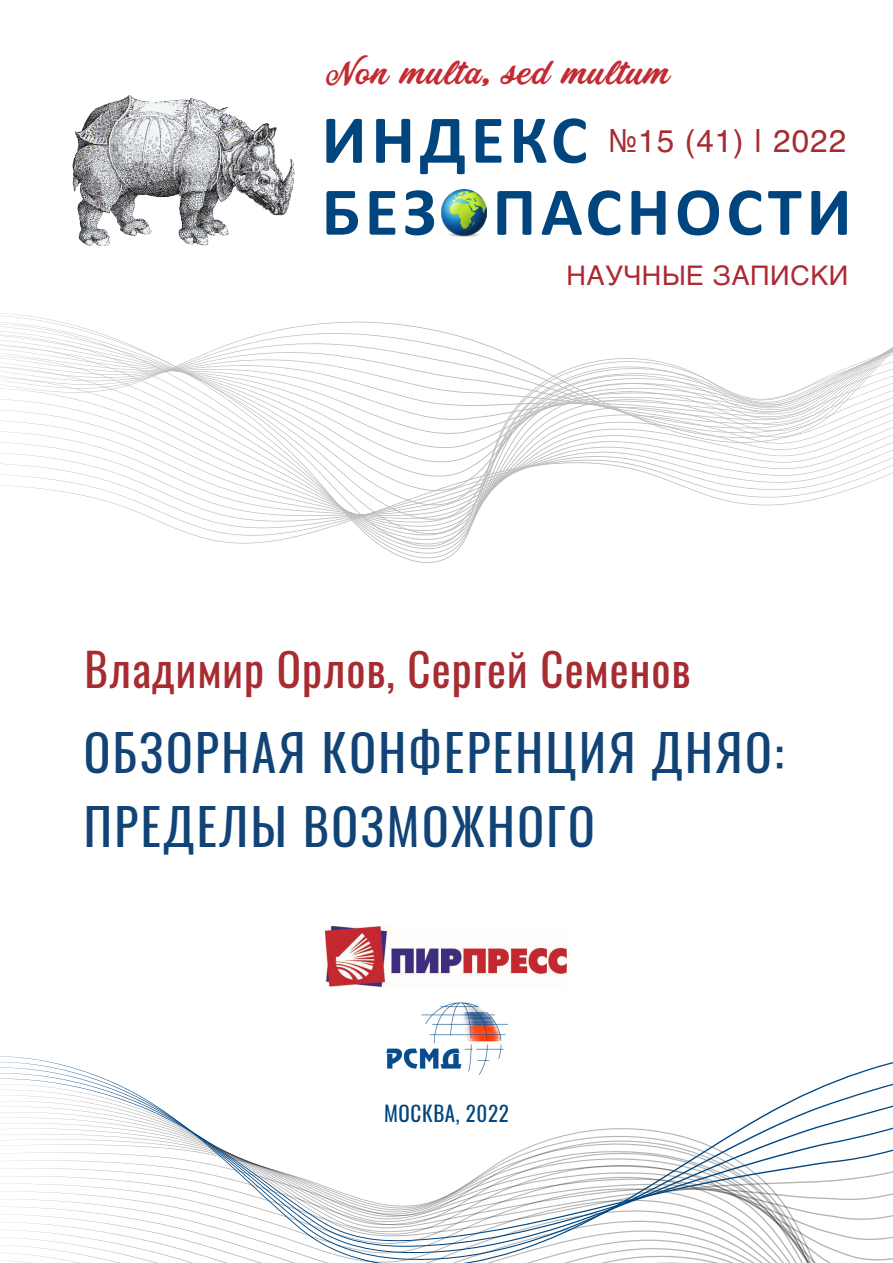
<style>
.page{position:relative;width:893px;height:1263px;background:#fff}
.page>*{position:absolute;margin:0;border:0;box-sizing:border-box;transform-origin:0 0}
.TOC_Heading{font:700 69px "Calibri";letter-spacing:.07em;color:#01457f}
.Заголовок_правильный{font:49.5px "Oswald";letter-spacing:.05em;color:#114376}
.Заголовок_правильный-2{font:45px "Oswald";letter-spacing:.025em;color:#a62c31}
.Заголовок_в_тексте{font:33px "Painter PERSONALUSEONLY";letter-spacing:.02em;color:#c32a32}
.Заголовок_в_тексте-2{font:31.5px "Helvetica";letter-spacing:.03em;color:#a62c31}
.Заголовок_в_тексте-3{font:27px "Helvetica";letter-spacing:.02em;color:#ad2a32}
.t1{font:21px "Oswald";letter-spacing:.03em;color:#01457f}
.s1{color:#fff}
</style>
<div class="page">
<img style="left:325px;top:926px;width:242px;height:60px">
<img style="left:72px;top:95px;width:223px;height:151px">
<svg style="left:190px;top:534px;width:278px;height:13px"></svg>
<svg style="left:156px;top:520px;width:318px;height:14px"></svg>
<svg style="left:121px;top:506px;width:360px;height:14px"></svg>
<svg style="left:58px;top:491px;width:787px;height:15px"></svg>
<svg style="left:0;top:477px;width:883px;height:14px"></svg>
<svg style="left:0;top:462px;width:893px;height:15px"></svg>
<svg style="left:0;top:448px;width:893px;height:14px"></svg>
<svg style="left:12px;top:443px;width:880px;height:5px"></svg>
<svg style="left:0;top:313px;width:893px;height:130px"></svg>
<img style="left:442px;top:190px;width:45px;height:47px">
<svg style="left:0;top:1056px;width:893px;height:207px"></svg>
<img style="left:386px;top:1002px;width:122px;height:72px">
<p class="Заголовок_в_тексте" style="left:326px;top:51px;width:346px">Non multa, sed multum</p>
<p class="TOC_Heading" style="left:322px;top:91px;width:267px">ИНДЕКС</p>
<p class="TOC_Heading" style="left:322px;top:163px;width:531px">БЕЗ<span class="s1">О</span>ПАСНОСТИ</p>
<p class="Заголовок_в_тексте-2" style="left:609px;top:117px;width:239px">№15 (41) | 2022</p>
<p class="Заголовок_в_тексте-3" style="left:566px;top:255px;width:283px">НАУЧНЫЕ ЗАПИСКИ</p>
<p class="Заголовок_правильный-2" style="left:85px;top:629px;width:607px">Владимир Орлов, Сергей Семенов</p>
<p class="Заголовок_правильный" style="left:84px;top:709px;width:702px">ОБЗОРНАЯ КОНФЕРЕНЦИЯ ДНЯО:</p>
<p class="Заголовок_правильный" style="left:84px;top:782px;width:513px">ПРЕДЕЛЫ ВОЗМОЖНОГО</p>
<p class="t1" style="left:384px;top:1095px;width:126px">МОСКВА, 2022</p>
</div>
